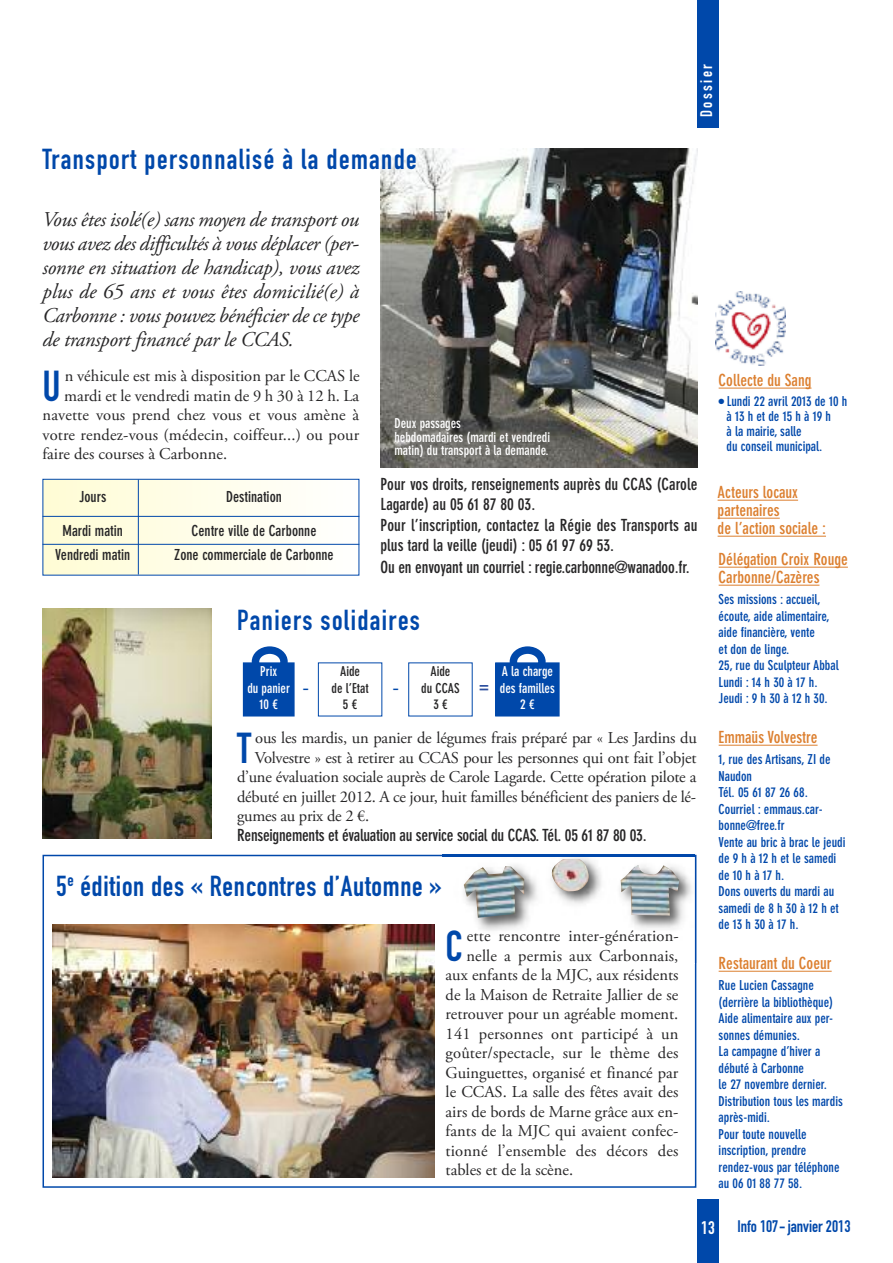
<style>
.page{position:relative;width:893px;height:1263px;background:#fff}
.page>*{position:absolute;margin:0;border:0;box-sizing:border-box;transform-origin:0 0}
.t1{font:42.6px "DIN Engschrift Std";color:#0048aa}
.t2{font:28.5px "DIN Engschrift Std";letter-spacing:.05em;color:#0048aa}
.t3{font:28.5px "DIN Engschrift Std";letter-spacing:.025em;color:#0048aa}
.t4{font:italic 21px/24px "Adobe Garamond Pro";letter-spacing:-.02em;color:#272627;text-align:justify}
.t5{font:18px "DIN Engschrift Std";color:#fff}
.t6{font:18px "Arial";color:#0048aa}
.t7{font:18px "Arial";color:#2d4f9f}
.t8{font:16.5px "Adobe Garamond Pro";color:#272627}
.t9{font:700 condensed 16.5px/19.5px "DIN Neuzeit Grotesk Std";color:#272627}
.t10{font:700 condensed 16.5px/18px "DIN Neuzeit Grotesk Std";color:#dc7f2f}
.t11{font:16.5px "DIN Engschrift Std";color:#0048aa}
.t12{font:16.5px "DIN Engschrift Std";letter-spacing:.15em;color:#fff}
.t13{font:700 condensed 15px "DIN Neuzeit Grotesk Std";color:#272627}
.t14{font:700 condensed 13.5px/16.5px "DIN Neuzeit Grotesk Std";color:#0048aa}
.t15{font:700 condensed 13.5px/16.5px "DIN Neuzeit Grotesk Std";color:#fff;text-align:center}
.t16{font:700 condensed 13.5px/16.5px "DIN Neuzeit Grotesk Std";color:#272627;text-align:center}
</style>
<div class="page">
<svg style="left:510px;top:646px;width:36px;height:17px"></svg>
<div style="left:697px;top:0;width:22px;height:128px;background:#0048aa"></div>
<div style="left:697px;top:1199px;width:22px;height:64px;background:#0048aa"></div>
<hr style="left:719px;top:567px;width:129px;height:1px;background:#dc7f2f">
<hr style="left:719px;top:585px;width:100px;height:1px;background:#dc7f2f">
<hr style="left:719px;top:745px;width:98px;height:1px;background:#dc7f2f">
<hr style="left:719px;top:971px;width:113px;height:1px;background:#dc7f2f">
<div style="left:43px;top:480px;width:316px;height:95px;background:linear-gradient(to right,#fefcd4,#fffffe)"></div>
<div style="left:43px;top:479px;width:316px;height:96px;border:1px solid #0048aa"></div>
<hr style="left:43px;top:516px;width:316px;height:1px;background:#0048aa">
<hr style="left:43px;top:544px;width:316px;height:1px;background:#0048aa">
<hr style="left:138px;top:480px;width:1px;height:94px;background:#0048aa">
<img style="left:381px;top:149px;width:316px;height:319px">
<img style="left:53px;top:924px;width:382px;height:253px">
<img style="left:43px;top:608px;width:169px;height:231px">
<div style="left:43px;top:855px;width:653px;height:333px;border:2px solid #0048aa"></div>
<div style="left:496px;top:663px;width:63px;height:53px;background:#0048aa"></div>
<div style="left:495px;top:663px;width:64px;height:53px;border:1px solid #0048aa"></div>
<svg style="left:252px;top:646px;width:36px;height:17px"></svg>
<div style="left:244px;top:663px;width:50px;height:53px;background:#0048aa"></div>
<div style="left:243px;top:663px;width:51px;height:53px;border:1px solid #0048aa"></div>
<img style="left:442px;top:854px;width:255px;height:109px">
<img style="left:695px;top:855px;width:1px;height:108px">
<img style="left:442px;top:855px;width:253px;height:1px">
<img style="left:464px;top:859px;width:215px;height:59px">
<hr style="left:719px;top:388px;width:92px;height:1px;background:#dc7f2f">
<img style="left:716px;top:292px;width:69px;height:73px">
<hr style="left:718px;top:500px;width:80px;height:1px;background:#dc7f2f">
<hr style="left:718px;top:518px;width:62px;height:1px;background:#dc7f2f">
<hr style="left:718px;top:536px;width:108px;height:1px;background:#dc7f2f">
<h2 class="t2" style="left:43px;top:149px;width:376px">Transport personnalisé à la demande</h2>
<p class="t4" style="left:43px;top:209px;width:318px">Vous êtes isolé(e) sans moyen de transport ou vous avez des difficultés à vous déplacer (per&shy;sonne en situation de handicap), vous avez plus de 65 ans et vous êtes domicilié(e) à Carbonne : vous pouvez bénéficier de ce type de transport financé par le CCAS.</p>
<p class="t12" style="left:700px;top:117px;width:55px;rotate:-90deg">Dossier</p>
<h1 class="t1" style="left:43px;top:371px;width:20px">U</h1>
<p class="t8" style="left:65px;top:370px;width:297px">n véhicule est mis à disposition par le CCAS le</p>
<p class="t8" style="left:64px;top:389px;width:297px">mardi et le vendredi matin de 9 h 30 à 12 h. La</p>
<p class="t8" style="left:43px;top:409px;width:318px">navette vous prend chez vous et vous amène à</p>
<p class="t8" style="left:43px;top:428px;width:318px">votre rendez-vous (médecin, coiffeur...) ou pour</p>
<p class="t8" style="left:43px;top:448px;width:186px">faire des courses à Carbonne.</p>
<p class="t13" style="left:79px;top:490px;width:29px">Jours</p>
<p class="t13" style="left:226px;top:490px;width:57px">Destination</p>
<p class="t13" style="left:63px;top:525px;width:62px">Mardi matin</p>
<p class="t13" style="left:192px;top:525px;width:126px">Centre ville de Carbonne</p>
<p class="t13" style="left:55px;top:549px;width:77px">Vendredi matin</p>
<p class="t13" style="left:174px;top:549px;width:161px">Zone commerciale de Carbonne</p>
<p class="t15" style="left:394px;top:418px;width:157px;line-height:13.5px;text-align:left">Deux passages<br>hebdomadaires (mardi et vendredi matin) du transport à la demande.</p>
<p class="t9" style="left:381px;top:476px;width:318px">Pour vos droits, renseignements auprès du CCAS (Carole<br>Lagarde) au 05 61 87 80 03.</p>
<p class="t9" style="left:381px;top:517px;width:318px">Pour l’inscription, contactez la Régie des Transports au plus tard la veille (jeudi) : 05 61 97 69 53.</p>
<p class="t9" style="left:381px;top:558px;width:311px">Ou en envoyant un courriel : regie.carbonne@wanadoo.fr.</p>
<h2 class="t2" style="left:237px;top:609px;width:184px">Paniers solidaires</h2>
<p class="t16" style="left:332px;top:664px;width:38px">Aide<br>de l’Etat<br>5€</p>
<p class="t16" style="left:421px;top:664px;width:40px">Aide<br>du CCAS<br>3€</p>
<p class="t15" style="left:500px;top:664px;width:56px">A la charge des familles<br>2€</p>
<p class="t15" style="left:247px;top:664px;width:44px">Prix<br>du panier<br>10 €</p>
<p class="t6" style="left:303px;top:678px;width:7px">-</p>
<p class="t6" style="left:393px;top:678px;width:7px">-</p>
<p class="t7" style="left:479px;top:678px;width:12px">=</p>
<h1 class="t1" style="left:237px;top:732px;width:16px">T</h1>
<p class="t8" style="left:255px;top:731px;width:443px">ous les mardis, un panier de légumes frais préparé par « Les Jardins du</p>
<p class="t8" style="left:255px;top:751px;width:443px">Volvestre » est à retirer au CCAS pour les personnes qui ont fait l’objet</p>
<p class="t8" style="left:237px;top:770px;width:461px">d’une évaluation sociale auprès de Carole Lagarde. Cette opération pilote a</p>
<p class="t8" style="left:237px;top:790px;width:460px">débuté en juillet 2012. A ce jour, huit familles bénéficient des paniers de lé-</p>
<p class="t8" style="left:237px;top:809px;width:134px">gumes au prix de 2 €.</p>
<p class="t9" style="left:237px;top:826px;width:411px">Renseignements et évaluation au service social du CCAS. Tél. 05 61 87 80 03.</p>
<h2 class="t3" style="left:56px;top:875px;width:387px">5<sup>e</sup> édition des « Rencontres d’Automne »</h2>
<h1 class="t1" style="left:446px;top:930px;width:19px">C</h1>
<p class="t8" style="left:467px;top:929px;width:213px">ette rencontre inter-génération-</p>
<p class="t8" style="left:466px;top:949px;width:213px">nelle a permis aux Carbonnais,</p>
<p class="t8" style="left:446px;top:968px;width:234px">aux enfants de la MJC, aux résidents</p>
<p class="t8" style="left:446px;top:988px;width:234px">de la Maison de Retraite Jallier de se</p>
<p class="t8" style="left:446px;top:1007px;width:234px">retrouver pour un agréable moment.</p>
<p class="t8" style="left:446px;top:1027px;width:234px">141 personnes ont participé à un</p>
<p class="t8" style="left:446px;top:1046px;width:234px">goûter/spectacle, sur le thème des</p>
<p class="t8" style="left:446px;top:1066px;width:234px">Guinguettes, organisé et financé par</p>
<p class="t8" style="left:446px;top:1085px;width:234px">le CCAS. La salle des fêtes avait des</p>
<p class="t8" style="left:446px;top:1105px;width:234px">airs de bords de Marne grâce aux en-</p>
<p class="t8" style="left:446px;top:1124px;width:234px">fants de la MJC qui avaient confec-</p>
<p class="t8" style="left:446px;top:1144px;width:234px">tionné l’ensemble des décors des</p>
<p class="t8" style="left:446px;top:1163px;width:129px">tables et de la scène.</p>
<p class="t10" style="left:719px;top:373px;width:94px">Collecte du Sang</p>
<p class="t14" style="left:726px;top:394px;width:122px;line-height:15px;text-indent:-8px">● Lundi 22 avril 2013 de 10 h à13hetde15hà19h<br>à la mairie, salle<br>du conseil municipal.</p>
<p class="t10" style="left:718px;top:485px;width:110px">Acteurs locaux partenaires<br>de l’action sociale :</p>
<p class="t10" style="left:719px;top:552px;width:131px">Délégation Croix Rouge<br>Carbonne/Cazères</p>
<p class="t14" style="left:719px;top:592px;width:122px">Ses missions : accueil, écoute, aide alimentaire, aide financière, vente<br>et don de linge.<br>25, rue du Sculpteur Abbal<br>Lundi : 14 h 30 à 17 h.<br>Jeudi :9 h 30 à 12 h 30.</p>
<p class="t10" style="left:719px;top:730px;width:100px">Emmaüs Volvestre</p>
<p class="t14" style="left:719px;top:752px;width:128px">1, rue des Artisans, ZI de<br>Naudon<br>Tél. 05 61 87 26 68.<br>Courriel : emmaus.car&shy;bonne@free.fr<br>Vente au bric à brac le jeudi de 9 h à 12 h et le samedi de10hà17h.<br>Dons ouverts du mardi au samedi de 8 h 30 à 12 h et de13h30à17h.</p>
<p class="t10" style="left:719px;top:956px;width:115px">Restaurant du Coeur</p>
<p class="t14" style="left:719px;top:978px;width:126px">Rue Lucien Cassagne (derrière la bibliothèque)<br>Aide alimentaire aux per&shy;sonnes démunies.<br>La campagne d’hiver a débuté à Carbonne<br>le 27 novembre dernier.<br>Distribution tous les mardis après-midi.<br>Pour toute nouvelle inscription, prendre rendez-vous par téléphone au 06 01 88 77 58.</p>
<p class="t5" style="left:701px;top:1221px;width:15px">13</p>
<p class="t11" style="left:737px;top:1220px;width:115px">Info 107-janvier 2013</p>
</div>
